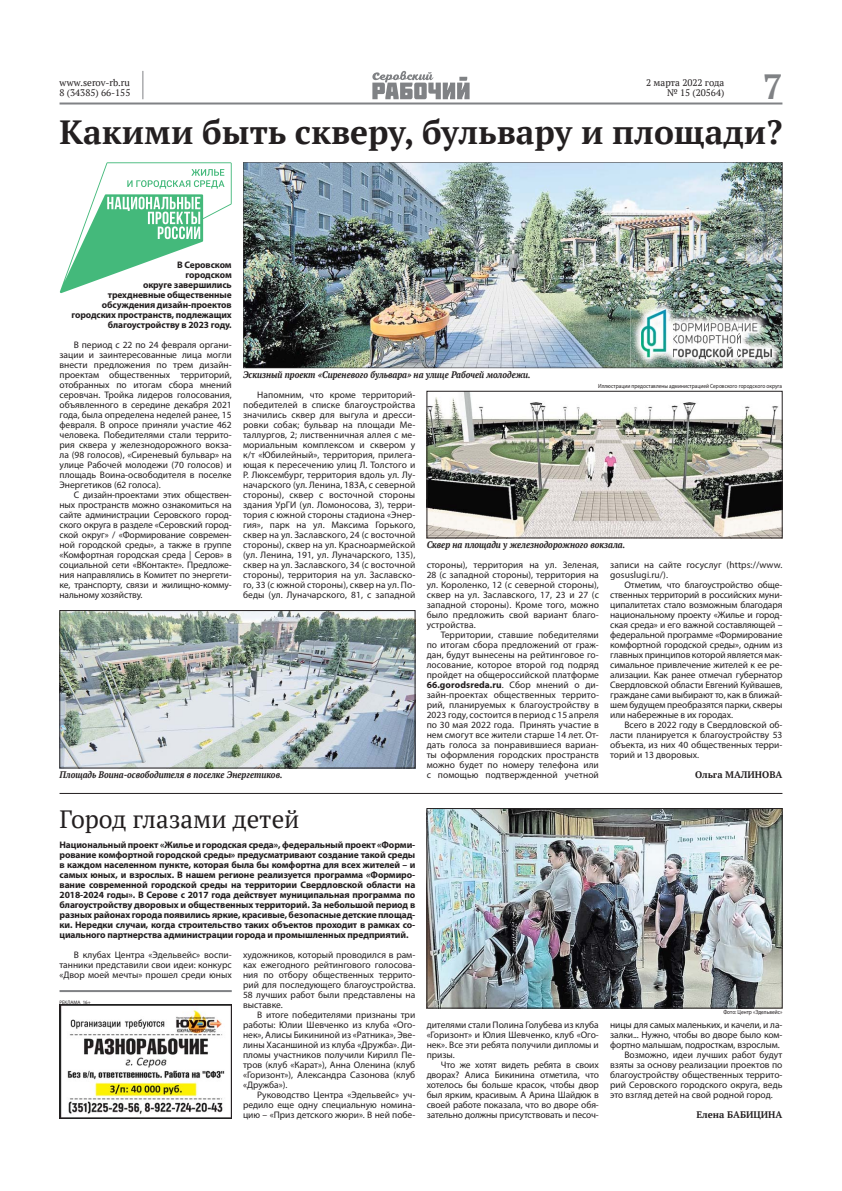
<style>
.page{position:relative;width:842px;height:1191px;background:#fff}
.page>*{position:absolute;margin:0;border:0;box-sizing:border-box;transform-origin:0 0}
.t1{font:700 35px "PT Serif";color:#808285}
.t2{font:700 33.5px "PT Serif";color:#231f20}
.t3{font:25px "PT Serif";color:#231f20}
.t4{font:9.5px/10px "Myriad Pro";color:#231f20;text-align:justify}
.t5{font:700 9.5px/10px "Myriad Pro";letter-spacing:-.01em;color:#231f20;text-align:justify}
.t6{font:italic 700 9.5px "PT Serif";color:#231f20;scale:.9 1}
.t7{font:9.5px/10px "PT Serif";color:#231f20;text-align:right}
.t8{font:700 9.5px "PT Serif";color:#231f20}
.t9{font:6px "Myriad Pro";color:#231f20;scale:.9 1}
.t10{font:5px "Myriad Pro";color:#231f20}
.s1{font-weight:700}
</style>
<div class="page">
<hr style="left:60px;top:102px;width:722px;height:2px;background:#808285">
<svg style="left:372px;top:71px;width:98px;height:28px"></svg>
<svg style="left:143px;top:71px;width:1px;height:28px"></svg>
<img style="left:60px;top:1005px;width:172px;height:113px">
<img style="left:429px;top:810px;width:351px;height:196px">
<div style="left:427px;top:808px;width:355px;height:200px;border:1px solid #231f20"></div>
<img style="left:429px;top:393px;width:351px;height:143px">
<div style="left:427px;top:391px;width:355px;height:147px;border:1px solid #231f20"></div>
<img style="left:243px;top:162px;width:539px;height:206px">
<img style="left:62px;top:612px;width:351px;height:154px">
<div style="left:60px;top:610px;width:355px;height:158px;border:1px solid #231f20"></div>
<img style="left:631px;top:299px;width:151px;height:69px">
<img style="left:641px;top:310px;width:130px;height:48px">
<svg style="left:60px;top:162px;width:172px;height:131px"></svg>
<hr style="left:60px;top:793px;width:722px;height:1px;background:#231f20">
<hr style="left:60px;top:990px;width:172px;height:2px;background:#808285">
<p class="t7" style="left:60px;top:77px;width:72px;text-align:left">www.serov-rb.ru<br>8 (34385) 66-155</p>
<h1 class="t1" style="left:763px;top:63px;width:21px">7</h1>
<h2 class="t2" style="left:60px;top:110px;width:724px">Какими быть скверу, бульвару и площади?</h2>
<p class="t7" style="left:646px;top:77px;width:80px">2 марта 2022 года № 15 (20564)</p>
<p class="t5" style="left:71px;top:261px;width:162px;text-align:right">В Серовском<br>городском<br>округе завершились<br>трехдневные общественные обсуждения дизайн-проектов городских пространств, подлежащих благоустройству в 2023 году.</p>
<p class="t4" style="left:60px;top:341px;width:174px;text-indent:14px">В период с 22 по 24 февраля органи&shy;зации и заинтересованные лица могли внести предложения по трем дизайн&shy;проектам общественных территорий, отобранных по итогам сбора мнений серовчан. Тройка лидеров голосования, объявленного в середине декабря 2021 года, была определена неделей ранее, 15 февраля. В опросе приняли участие 462 человека. Победителями стали террито&shy;рия сквера у железнодорожного вокза&shy;ла (98 голосов), «Сиреневый бульвар» на улице Рабочей молодежи (70 голосов) и площадь Воина-освободителя в поселке Энергетиков (62 голоса).</p>
<p class="t4" style="left:60px;top:491px;width:174px;text-indent:14px">С дизайн-проектами этих обществен&shy;ных пространств можно ознакомиться на сайте администрации Серовского город&shy;ского округа в разделе «Серовский город&shy;ской округ» / «Формирование современ&shy;ной городской среды», а также в группе «Комфортная городская среда | Серов» в социальной сети «ВКонтакте». Предложе&shy;ния направлялись в Комитет по энергети&shy;ке, транспорту, связи и жилищно-комму&shy;нальному хозяйству.</p>
<p class="t6" style="left:243px;top:368px;width:321px">Эскизный проект «Сиреневого бульвара» на улице Рабочей молодежи.</p>
<p class="t9" style="left:598px;top:384px;width:206px">Иллюстрации предоставлены администрацией Серовского городского округа</p>
<p class="t4" style="left:243px;top:391px;width:174px;text-indent:14px">Напомним, что кроме территорий&shy;победителей в списке благоустройства значились сквер для выгула и дресси&shy;ровки собак; бульвар на площади Ме&shy;таллургов, 2; лиственничная аллея с ме&shy;мориальным комплексом и сквером у к/т «Юбилейный», территория, прилега&shy;ющая к пересечению улиц Л. Толстого и Р. Люксембург, территория вдоль ул. Лу&shy;начарского (ул. Ленина, 183А, с северной стороны), сквер с восточной стороны здания УрГИ (ул. Ломоносова, 3), терри&shy;тория с южной стороны стадиона «Энер&shy;гия», парк на ул. Максима Горького, сквер на ул. Заславского, 24 (с восточной стороны), сквер на ул. Красноармейской (ул. Ленина, 191, ул. Луначарского, 135), сквер на ул. Заславского, 34 (с восточной стороны), территория на ул. Заславско&shy;го, 33 (с южной стороны), сквер на ул. По&shy;беды (ул. Луначарского, 81, с западной</p>
<p class="t6" style="left:427px;top:538px;width:222px">Сквер на площади у железнодорожного вокзала.</p>
<p class="t4" style="left:610px;top:561px;width:174px">записи на сайте госуслуг (https://www. gosuslugi.ru/).</p>
<p class="t4" style="left:610px;top:581px;width:174px;text-indent:14px">Отметим, что благоустройство обще&shy;ственных территорий в российских муни&shy;ципалитетах стало возможным благодаря национальному проекту «Жилье и город&shy;ская среда» и его важной составляющей – федеральной программе «Формирование комфортной городской среды», одним из главных принципов которой является мак&shy;симальное привлечение жителей к ее ре&shy;ализации. Как ранее отмечал губернатор Свердловской области Евгений Куйвашев, граждане сами выбирают то, как в ближай&shy;шем будущем преобразятся парки, скверы или набережные в их городах.</p>
<p class="t4" style="left:610px;top:721px;width:174px;text-indent:14px">Всего в 2022 году в Свердловской об&shy;ласти планируется к благоустройству 53 объекта, из них 40 общественных терри&shy;торий и 13 дворовых.</p>
<p class="t8" style="left:695px;top:768px;width:89px">Ольга МАЛИНОВА</p>
<p class="t4" style="left:427px;top:561px;width:174px">стороны), территория на ул. Зеленая, 28 (с западной стороны), территория на ул. Короленко, 12 (с северной стороны), сквер на ул. Заславского, 17, 23 и 27 (с западной стороны). Кроме того, можно было предложить свой вариант благо&shy;устройства.</p>
<p class="t4" style="left:427px;top:631px;width:174px;text-indent:14px">Территории, ставшие победителями по итогам сбора предложений от граж&shy;дан, будут вынесены на рейтинговое го&shy;лосование, которое второй год подряд пройдет на общероссийской платформе <span class="s1">66.gorodsreda.ru</span>. Сбор мнений о ди&shy;зайн-проектах общественных террито&shy;рий, планируемых к благоустройству в 2023 году, состоится в период с 15 апреля по 30 мая 2022 года. Принять участие в нем смогут все жители старше 14 лет. От&shy;дать голоса за понравившиеся вариан&shy;ты оформления городских пространств можно будет по номеру телефона или с помощью подтвержденной учетной</p>
<p class="t6" style="left:60px;top:768px;width:249px">Площадь Воина-освободителя в поселке Энергетиков.</p>
<h3 class="t3" style="left:60px;top:803px;width:242px">Город глазами детей</h3>
<p class="t5" style="left:60px;top:841px;width:357px">Национальный проект «Жилье и городская среда», федеральный проект «Форми&shy;рование комфортной городской среды» предусматривают создание такой среды в каждом населенном пункте, которая была бы комфортна для всех жителей – и самых юных, и взрослых. В нашем регионе реализуется программа «Формиро&shy;вание современной городской среды на территории Свердловской области на 2018-2024 годы». В Серове с 2017 года действует муниципальная программа по благоустройству дворовых и общественных территорий. За небольшой период в разных районах города появились яркие, красивые, безопасные детские площад&shy;ки. Нередки случаи, когда строительство таких объектов проходит в рамках со&shy;циального партнерства администрации города и промышленных предприятий.</p>
<p class="t4" style="left:60px;top:951px;width:174px;text-indent:14px">В клубах Центра «Эдельвейс» воспи&shy;танники представили свои идеи: конкурс «Двор моей мечты» прошел среди юных</p>
<p class="t4" style="left:243px;top:951px;width:174px">художников, который проводился в рам&shy;ках ежегодного рейтингового голосова&shy;ния по отбору общественных террито&shy;рий для последующего благоустройства.<br>58 лучших работ были представлены на выставке.</p>
<p class="t4" style="left:243px;top:1011px;width:174px;text-indent:14px">В итоге победителями признаны три работы: Юлии Шевченко из клуба «Ого&shy;нек», Алисы Бикининой из «Ратника», Эве&shy;лины Хасаншиной из клуба «Дружба». Ди&shy;пломы участников получили Кирилл Пе&shy;тров (клуб «Карат»), Анна Оленина (клуб «Горизонт»), Александра Сазонова (клуб «Дружба»).</p>
<p class="t4" style="left:243px;top:1091px;width:174px;text-indent:14px">Руководство Центра «Эдельвейс» уч&shy;редило еще одну специальную номина&shy;цию – «Приз детского жюри». В ней побе-</p>
<p class="t10" style="left:60px;top:1001px;width:33px">РЕКЛАМА 16+</p>
<p class="t4" style="left:427px;top:1021px;width:174px">дителями стали Полина Голубева из клуба «Горизонт» и Юлия Шевченко, клуб «Ого&shy;нек». Все эти ребята получили дипломы и призы.</p>
<p class="t4" style="left:427px;top:1061px;width:174px;text-indent:14px">Что же хотят видеть ребята в своих дворах? Алиса Бикинина отметила, что хотелось бы больше красок, чтобы двор был ярким, красивым. А Арина Шайдюк в своей работе показала, что во дворе обя&shy;зательно должны присутствовать и песоч-</p>
<p class="t9" style="left:723px;top:1010px;width:67px">Фото: Центр «Эдельвейс»</p>
<p class="t4" style="left:610px;top:1021px;width:174px">ницы для самых маленьких, и качели, и ла-</p>
<p class="t4" style="left:610px;top:1031px;width:174px">залки... Нужно, чтобы во дворе было ком-</p>
<p class="t4" style="left:610px;top:1041px;width:171px">фортно малышам, подросткам, взрослым.</p>
<p class="t4" style="left:624px;top:1051px;width:160px">Возможно, идеи лучших работ будут</p>
<p class="t4" style="left:610px;top:1061px;width:174px">взяты за основу реализации проектов по</p>
<p class="t4" style="left:610px;top:1071px;width:174px">благоустройству общественных террито-</p>
<p class="t4" style="left:610px;top:1081px;width:174px">рий Серовского городского округа, ведь</p>
<p class="t4" style="left:610px;top:1091px;width:164px">это взгляд детей на свой родной город.</p>
<p class="t8" style="left:696px;top:1108px;width:88px">Елена БАБИЦИНА</p>
</div>
